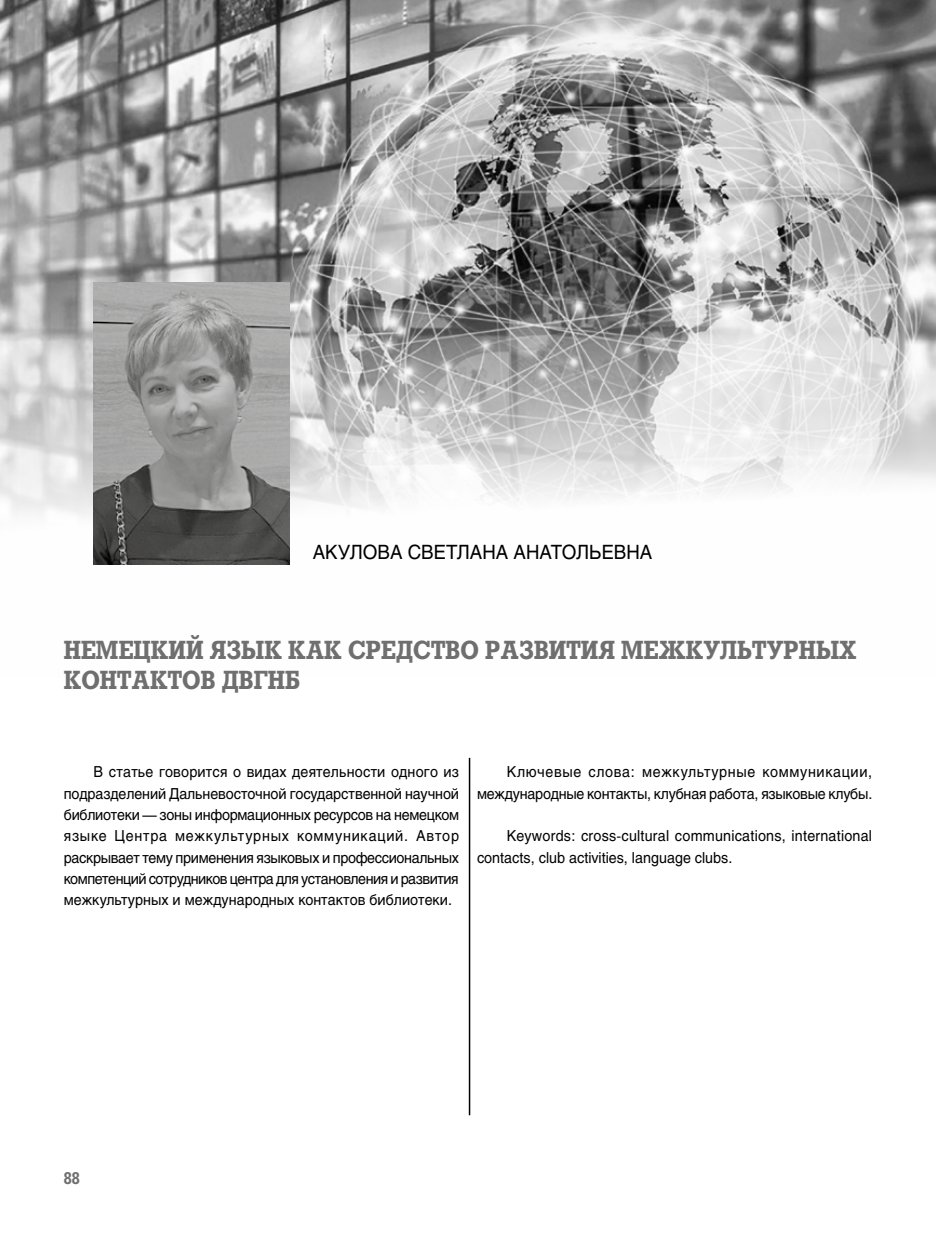
<style>
.page{position:relative;width:936px;height:1234px;background:#fff}
.page>*{position:absolute;margin:0;border:0;box-sizing:border-box;transform-origin:0 0}
.t1{font:700 25.5px/30.6px "Rodeo C";color:#706f6f;scale:.9 1}
.t2{font:19.5px "Helios C";color:#000;scale:.95 1}
.t3{font:700 16.5px "Rodeo C";color:#706f6f;scale:.9 1}
.t4{font:15px/21.3px "Helios C";color:#000;text-align:justify;scale:.95 1}
</style>
<div class="page">
<img style="left:0;top:0;width:935px;height:565px">
<img style="left:94px;top:282px;width:195px;height:282px">
<hr style="left:469px;top:757px;width:1px;height:357px;background:#000">
<h2 class="t2" style="left:313px;top:540px;width:359px">АКУЛОВА СВЕТЛАНА АНАТОЛЬЕВНА</h2>
<h1 class="t1" style="left:64px;top:634px;width:882px">НЕМЕЦКИЙ ЯЗЫК КАК СРЕДСТВО РАЗВИТИЯ МЕЖКУЛЬТУРНЫХ<br>КОНТАКТОВ ДВГНБ</h1>
<p class="t4" style="left:64px;top:761px;width:417px;text-indent:30px">В статье говорится о видах деятельности одного из подразделений Дальневосточной государственной научной библиотеки — зоны информационных ресурсов на немецком языке Центра межкультурных коммуникаций. Автор раскрывает тему применения языковых и профессиональных компетенций сотрудников центра для установления и развития межкультурных и международных контактов библиотеки.</p>
<p class="t4" style="left:477px;top:761px;width:417px;text-align:right">Ключевые слова: межкультурные коммуникации, международные контакты, клубная работа, языковые клубы.</p>
<p class="t4" style="left:477px;top:825px;width:417px;text-indent:30px">Keywords: cross-cultural communications, international contacts, club activities, language clubs.</p>
<p class="t3" style="left:64px;top:1167px;width:19px">88</p>
</div>
